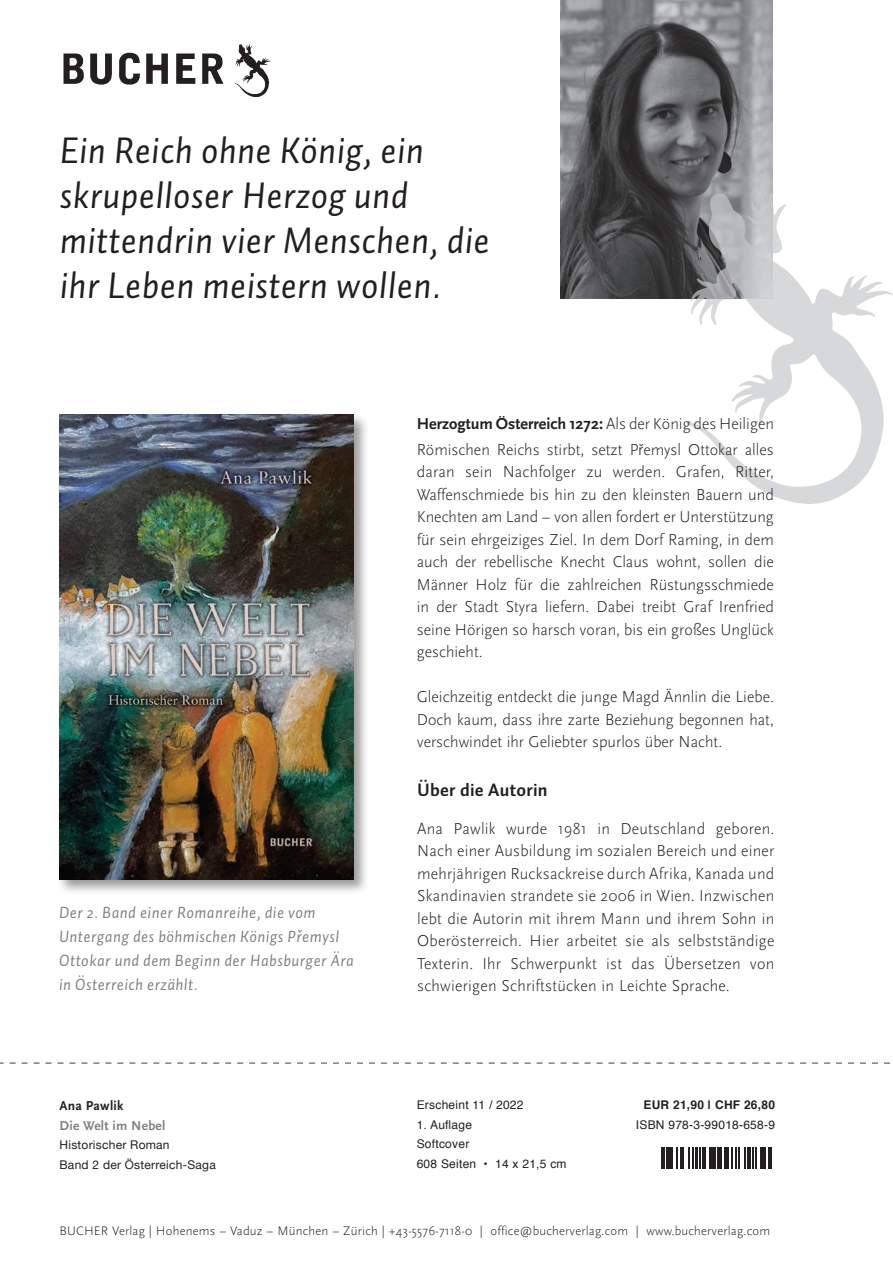
<style>
.page{position:relative;width:893px;height:1263px;background:#fff}
.page>*{position:absolute;margin:0;border:0;box-sizing:border-box;transform-origin:0 0}
.t1{font:37.5px/45px "Auto Pro Regular Italic 1";letter-spacing:.01em;color:#231f20}
.t2{font:700 18px "Auto Pro";letter-spacing:.015em;color:#231f20}
.t3{font:300 16.5px/22.5px "Scala Sans";color:#231f20;text-align:justify}
.t4{font:16.5px/24px "Auto Pro Regular Italic 1";letter-spacing:.025em;color:#808285}
.t5{font:700 13.5px "Scala Sans";letter-spacing:.02em;color:#808285}
.t6{font:700 13.5px "Scala Sans";letter-spacing:.02em;color:#231f20}
.t7{font:300 12.9px "Scala Sans";letter-spacing:.015em;color:#231f20}
.t8{font:12px/19.5px "Helvetica";letter-spacing:.02em;color:#231f20}
.t9{font:12px/19.5px "Helvetica Neue";letter-spacing:.02em;color:#231f20}
.t10{font:700 12px "Helvetica";letter-spacing:.02em;color:#231f20}
.s1{font-weight:700}
.s2{font-family:"Helvetica";font-size:15px}
</style>
<div class="page">
<svg style="left:0;top:1062px;width:890px;height:2px"></svg>
<svg style="left:661px;top:1147px;width:12px;height:21px"></svg>
<hr style="left:676px;top:1147px;width:2px;height:21px;background:#231f20">
<svg style="left:680px;top:1147px;width:92px;height:21px"></svg>
<div style="left:57px;top:412px;width:313px;height:483px;background:#231f20;opacity:.45"></div>
<img style="left:59px;top:415px;width:295px;height:465px">
<img style="left:63px;top:44px;width:208px;height:53px">
<img style="left:561px;top:0;width:212px;height:298px">
<img style="left:687px;top:193px;width:206px;height:311px">
<h1 class="t1" style="left:60px;top:127px;width:431px">Ein Reich ohne König, ein skrupelloser Herzog und mittendrin vier Menschen, die ihr Leben meistern wollen.</h1>
<p class="t3" style="left:417px;top:411px;width:359px;line-height:25.5px"><span class="s1">Herzogtum Österreich 1272:</span> Als der König des Heiligen<br>Römischen Reichs stirbt, setzt P<span class="s2">ř</span>emysl Ottokar alles</p>
<p class="t3" style="left:417px;top:461px;width:359px">daran sein Nachfolger zu werden. Grafen, Ritter, Waffenschmiede bis hin zu den kleinsten Bauern und Knechten am Land – von allen fordert er Unterstützung für sein ehrgeiziges Ziel. In dem Dorf Raming, in dem auch der rebellische Knecht Claus wohnt, sollen die Männer Holz für die zahlreichen Rüstungsschmiede in der Stadt Styra liefern. Dabei treibt Graf Irenfried seine Hörigen so harsch voran, bis ein großes Unglück geschieht.</p>
<p class="t3" style="left:417px;top:686px;width:359px">Gleichzeitig entdeckt die junge Magd Ännlin die Liebe.<br>Doch kaum, dass ihre zarte Beziehung begonnen hat, verschwindet ihr Geliebter spurlos über Nacht.</p>
<p class="t4" style="left:59px;top:900px;width:296px">Der 2. Band einer Romanreihe, die vom Untergang des böhmischen Königs Přemysl Ottokar und dem Beginn der Habsburger Ära in Österreich erzählt.</p>
<p class="t6" style="left:60px;top:1098px;width:65px">Ana Pawlik</p>
<p class="t5" style="left:60px;top:1118px;width:107px">Die Welt im Nebel</p>
<p class="t9" style="left:60px;top:1136px;width:158px">Historischer Roman<br>Band 2 der Österreich-Saga</p>
<p class="t2" style="left:418px;top:777px;width:131px">Über die Autorin</p>
<p class="t3" style="left:417px;top:817px;width:359px">Ana Pawlik wurde 1981 in Deutschland geboren.<br>Nach einer Ausbildung im sozialen Bereich und einer mehrjährigen Rucksackreise durch Afrika, Kanada und Skandinavien strandete sie 2006 in Wien. Inzwischen lebt die Autorin mit ihrem Mann und ihrem Sohn in Oberösterreich. Hier arbeitet sie als selbstständige Texterin. Ihr Schwerpunkt ist das Übersetzen von schwierigen Schriftstücken in Leichte Sprache.</p>
<p class="t8" style="left:417px;top:1096px;width:108px">Erscheint 11 / 2022</p>
<p class="t8" style="left:417px;top:1115px;width:151px">1. Auflage<br>Softcover<br>608 Seiten • 14 x 21,5 cm</p>
<p class="t10" style="left:643px;top:1095px;width:133px">EUR 21,90 | CHF 26,80</p>
<p class="t8" style="left:636px;top:1115px;width:141px">ISBN 978-3-99018-658-9</p>
<p class="t7" style="left:60px;top:1224px;width:712px">BUCHER Verlag | Hohenems – Vaduz – München – Zürich | +43-5576-7118-0 | office@bucherverlag.com | www.bucherverlag.com</p>
</div>
